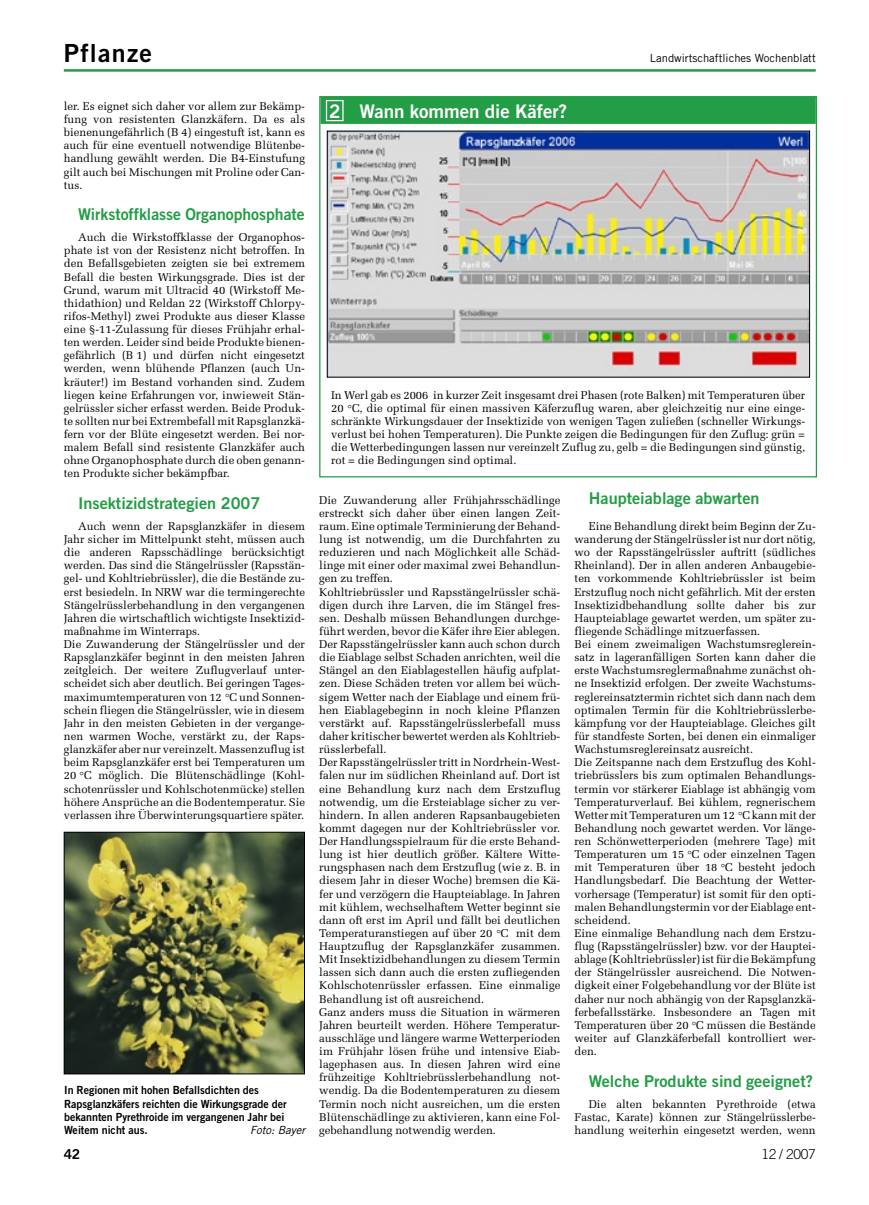
<style>
.page{position:relative;width:869px;height:1205px;background:#fff}
.page>*{position:absolute;margin:0;border:0;box-sizing:border-box;transform-origin:0 0}
.t1{font:25px "Trade Gothic LT Bold Two";letter-spacing:.05em;color:#000}
.Tabellen_Überschrift_neu{font:18.75px "Trade Gothic LT Bold Two";color:#fff}
.Zwischenzeile_grün{font:16.25px "Trade Gothic LT Bold Two";color:#239d46}
.t2{font:300 13.75px "Trade Gothic LT";letter-spacing:-.02em;color:#000}
.t3{font:13.75px "Trade Gothic LT Bold Two";color:#000}
.Fließtext{font:11.25px/13.1px "Melior LT";color:#000;text-align:justify}
.Fließtext_m__Einzug{font:11.25px/13.1px "Melior LT";color:#000;text-align:justify}
.Bildzeilen{font:11.25px/13.1px "Trade Gothic LT Bold Two";color:#000;scale:.95 1}
.t4{font:11.25px "Trade Gothic LT";color:#000}
.Bildzeilen-2{font:italic 11.25px "Trade Gothic LT";color:#000}
</style>
<div class="page">
<hr style="left:64px;top:69px;width:751px;height:3px;background:#239d46">
<div style="left:320px;top:96px;width:495px;height:28px;background:#239d46"></div>
<div style="left:326px;top:100px;width:17px;height:21px;border:1px solid #fff"></div>
<img style="left:329px;top:133px;width:478px;height:242px">
<img style="left:66px;top:834px;width:236px;height:238px">
<div style="left:64px;top:832px;width:240px;height:242px;border:1px solid #000"></div>
<h1 class="t1" style="left:64px;top:38px;width:90px">Pflanze</h1>
<p class="t4" style="left:649px;top:51px;width:167px">Landwirtschaftliches Wochenblatt</p>
<p class="Fließtext_m__Einzug" style="left:64px;top:99px;width:242px">ler. Es eignet sich daher vor allem zur Bekämp&shy;fung von resistenten Glanzkäfern. Da es als bienenungefährlich (B 4) eingestuft ist, kann es auch für eine eventuell notwendige Blütenbe&shy;handlung gewählt werden. Die B4-Einstufung gilt auch bei Mischungen mit Proline oder Can&shy;tus.</p>
<p class="Zwischenzeile_grün" style="left:78px;top:204px;width:228px">Wirkstoffklasse Organophosphate</p>
<p class="Fließtext_m__Einzug" style="left:64px;top:231px;width:242px;text-indent:14px">Auch die Wirkstoffklasse der Organophos&shy;phate ist von der Resistenz nicht betroffen. In den Befallsgebieten zeigten sie bei extremem Befall die besten Wirkungsgrade. Dies ist der Grund, warum mit Ultracid 40 (Wirkstoff Me&shy;thidathion) und Reldan 22 (Wirkstoff Chlorpy&shy;rifos-Methyl) zwei Produkte aus dieser Klasse eine §-11-Zulassung für dieses Frühjahr erhal&shy;ten werden. Leider sind beide Produkte bienen&shy;gefährlich (B 1) und dürfen nicht eingesetzt werden, wenn blühende Pflanzen (auch Un&shy;kräuter!) im Bestand vorhanden sind. Zudem liegen keine Erfahrungen vor, inwieweit Stän&shy;gelrüssler sicher erfasst werden. Beide Produk&shy;te sollten nur bei Extrembefall mit Rapsglanzkä&shy;fern vor der Blüte eingesetzt werden. Bei nor&shy;malem Befall sind resistente Glanzkäfer auch ohne Organophosphate durch die oben genann&shy;ten Produkte sicher bekämpfbar.</p>
<p class="Zwischenzeile_grün" style="left:78px;top:493px;width:184px">Insektizidstrategien 2007</p>
<p class="Fließtext_m__Einzug" style="left:64px;top:519px;width:242px;text-indent:14px">Auch wenn der Rapsglanzkäfer in diesem Jahr sicher im Mittelpunkt steht, müssen auch die anderen Rapsschädlinge berücksichtigt werden. Das sind die Stängelrüssler (Rapsstän&shy;gel- und Kohltriebrüssler), die die Bestände zu&shy;erst besiedeln. In NRW war die termingerechte Stängelrüsslerbehandlung in den vergangenen Jahren die wirtschaftlich wichtigste Insektizid&shy;maßnahme im Winterraps.</p>
<p class="Fließtext" style="left:64px;top:638px;width:242px">Die Zuwanderung der Stängelrüssler und der Rapsglanzkäfer beginnt in den meisten Jahren zeitgleich. Der weitere Zuflugverlauf unter&shy;scheidet sich aber deutlich. Bei geringen Tages&shy;maximumtemperaturen von 12 °C und Sonnen&shy;schein fliegen die Stängelrüssler, wie in diesem Jahr in den meisten Gebieten in der vergange&shy;nen warmen Woche, verstärkt zu, der Raps&shy;glanzkäfer aber nur vereinzelt. Massenzuflug ist beim Rapsglanzkäfer erst bei Temperaturen um 20 °C möglich. Die Blütenschädlinge (Kohl&shy;schotenrüssler und Kohlschotenmücke) stellen höhere Ansprüche an die Bodentemperatur. Sie verlassen ihre Überwinterungsquartiere später.</p>
<p class="Tabellen_Überschrift_neu" style="left:359px;top:99px;width:209px">Wann kommen die Käfer?</p>
<p class="Tabellen_Überschrift_neu" style="left:329px;top:99px;width:13px">2</p>
<p class="Fließtext" style="left:331px;top:388px;width:475px">In Werl gab es 2006 in kurzer Zeit insgesamt drei Phasen (rote Balken) mit Temperaturen über 20 °C, die optimal für einen massiven Käferzuflug waren, aber gleichzeitig nur eine einge&shy;schränkte Wirkungsdauer der Insektizide von wenigen Tagen zuließen (schneller Wirkungs&shy;verlust bei hohen Temperaturen). Die Punkte zeigen die Bedingungen für den Zuflug: grün = die Wetterbedingungen lassen nur vereinzelt Zuflug zu, gelb = die Bedingungen sind günstig, rot = die Bedingungen sind optimal.</p>
<p class="Zwischenzeile_grün" style="left:588px;top:488px;width:172px">Haupteiablage abwarten</p>
<p class="Fließtext_m__Einzug" style="left:574px;top:519px;width:242px;text-indent:14px">Eine Behandlung direkt beim Beginn der Zu&shy;wanderung der Stängelrüssler ist nur dort nötig, wo der Rapsstängelrüssler auftritt (südliches Rheinland). Der in allen anderen Anbaugebie&shy;ten vorkommende Kohltriebrüssler ist beim Erstzuflug noch nicht gefährlich. Mit der ersten Insektizidbehandlung sollte daher bis zur Haupteiablage gewartet werden, um später zu&shy;fliegende Schädlinge mitzuerfassen.</p>
<p class="Fließtext" style="left:574px;top:638px;width:242px">Bei einem zweimaligen Wachstumsreglerein&shy;satz in lageranfälligen Sorten kann daher die erste Wachstumsreglermaßnahme zunächst oh&shy;ne Insektizid erfolgen. Der zweite Wachstums&shy;reglereinsatztermin richtet sich dann nach dem optimalen Termin für die Kohltriebrüsslerbe&shy;kämpfung vor der Haupteiablage. Gleiches gilt für standfeste Sorten, bei denen ein einmaliger Wachstumsreglereinsatz ausreicht.</p>
<p class="Fließtext" style="left:574px;top:756px;width:242px">Die Zeitspanne nach dem Erstzuflug des Kohl&shy;triebrüsslers bis zum optimalen Behandlungs&shy;termin vor stärkerer Eiablage ist abhängig vom Temperaturverlauf. Bei kühlem, regnerischem Wetter mit Temperaturen um 12 °C kann mit der Behandlung noch gewartet werden. Vor länge&shy;ren Schönwetterperioden (mehrere Tage) mit Temperaturen um 15 °C oder einzelnen Tagen mit Temperaturen über 18 °C besteht jedoch Handlungsbedarf. Die Beachtung der Wetter&shy;vorhersage (Temperatur) ist somit für den opti&shy;malen Behandlungstermin vor der Eiablage ent&shy;scheidend.</p>
<p class="Fließtext" style="left:574px;top:926px;width:242px">Eine einmalige Behandlung nach dem Erstzu&shy;flug (Rapsstängelrüssler) bzw. vor der Hauptei&shy;ablage (Kohltriebrüssler) ist für die Bekämpfung der Stängelrüssler ausreichend. Die Notwen&shy;digkeit einer Folgebehandlung vor der Blüte ist daher nur noch abhängig von der Rapsglanzkä&shy;ferbefallsstärke. Insbesondere an Tagen mit Temperaturen über 20 °C müssen die Bestände weiter auf Glanzkäferbefall kontrolliert wer&shy;den.</p>
<p class="Zwischenzeile_grün" style="left:588px;top:1071px;width:226px">Welche Produkte sind geeignet?</p>
<p class="Fließtext_m__Einzug" style="left:574px;top:1097px;width:242px;text-indent:14px">Die alten bekannten Pyrethroide (etwa Fastac, Karate) können zur Stängelrüsslerbe&shy;handlung weiterhin eingesetzt werden, wenn</p>
<p class="Fließtext" style="left:319px;top:493px;width:242px">Die Zuwanderung aller Frühjahrsschädlinge erstreckt sich daher über einen langen Zeit&shy;raum. Eine optimale Terminierung der Behand&shy;lung ist notwendig, um die Durchfahrten zu reduzieren und nach Möglichkeit alle Schäd&shy;linge mit einer oder maximal zwei Behandlun&shy;gen zu treffen.</p>
<p class="Fließtext" style="left:319px;top:585px;width:242px">Kohltriebrüssler und Rapsstängelrüssler schä&shy;digen durch ihre Larven, die im Stängel fres&shy;sen. Deshalb müssen Behandlungen durchge&shy;führt werden, bevor die Käfer ihre Eier ablegen.<br>Der Rapsstängelrüssler kann auch schon durch die Eiablage selbst Schaden anrichten, weil die Stängel an den Eiablagestellen häufig aufplat&shy;zen. Diese Schäden treten vor allem bei wüch&shy;sigem Wetter nach der Eiablage und einem frü&shy;hen Eiablagebeginn in noch kleine Pflanzen verstärkt auf. Rapsstängelrüsslerbefall muss daher kritischer bewertet werden als Kohltrieb&shy;rüsslerbefall.</p>
<p class="Fließtext" style="left:319px;top:756px;width:242px">Der Rapsstängelrüssler tritt in Nordrhein-West&shy;falen nur im südlichen Rheinland auf. Dort ist eine Behandlung kurz nach dem Erstzuflug notwendig, um die Ersteiablage sicher zu ver&shy;hindern. In allen anderen Rapsanbaugebieten kommt dagegen nur der Kohltriebrüssler vor.<br>Der Handlungsspielraum für die erste Behand&shy;lung ist hier deutlich größer. Kältere Witte&shy;rungsphasen nach dem Erstzuflug (wie z. B. in diesem Jahr in dieser Woche) bremsen die Kä&shy;fer und verzögern die Haupteiablage. In Jahren mit kühlem, wechselhaftem Wetter beginnt sie dann oft erst im April und fällt bei deutlichen Temperaturanstiegen auf über 20 °C mit dem Hauptzuflug der Rapsglanzkäfer zusammen.<br>Mit Insektizidbehandlungen zu diesem Termin lassen sich dann auch die ersten zufliegenden Kohlschotenrüssler erfassen. Eine einmalige Behandlung ist oft ausreichend.</p>
<p class="Fließtext" style="left:319px;top:1005px;width:242px">Ganz anders muss die Situation in wärmeren Jahren beurteilt werden. Höhere Temperatur&shy;ausschläge und längere warme Wetterperioden im Frühjahr lösen frühe und intensive Eiab&shy;lagephasen aus. In diesen Jahren wird eine frühzeitige Kohltriebrüsslerbehandlung not&shy;wendig. Da die Bodentemperaturen zu diesem Termin noch nicht ausreichen, um die ersten Blütenschädlinge zu aktivieren, kann eine Fol&shy;gebehandlung notwendig werden.</p>
<p class="Bildzeilen" style="left:64px;top:1083px;width:236px">In Regionen mit hohen Befallsdichten des Rapsglanzkäfers reichten die Wirkungsgrade der bekannten Pyrethroide im vergangenen Jahr bei Weitem nicht aus.</p>
<p class="Bildzeilen-2" style="left:250px;top:1123px;width:57px">Foto: Bayer</p>
<p class="t3" style="left:64px;top:1146px;width:18px">42</p>
<p class="t2" style="left:761px;top:1146px;width:56px">12 / 2007</p>
</div>
